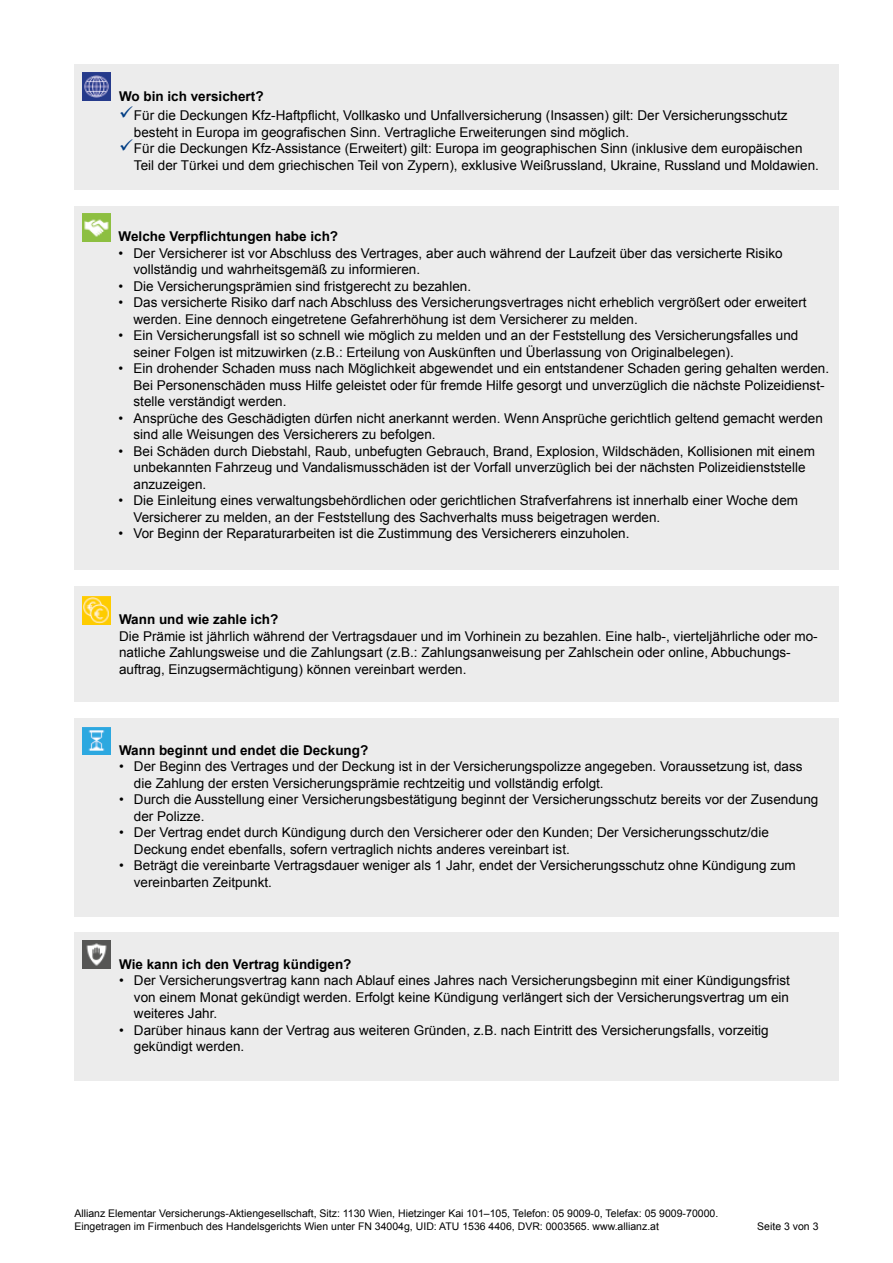
<style>
.page{position:relative;width:893px;height:1263px;background:#fff}
.page>*{position:absolute;margin:0;border:0;box-sizing:border-box;transform-origin:0 0}
.t1{font:13.5px/16.5px "Arial";color:#000}
.t2{font:700 13.5px "Arial";color:#000}
.t3{font:10.5px/12.8px "Arial";color:#000}
.s1{color:#003d84}
</style>
<div class="page">
<div style="left:74px;top:206px;width:765px;height:231px;background:#ececec"></div>
<div style="left:74px;top:212px;width:765px;height:357px;background:#ececec"></div>
<img style="left:82px;top:214px;width:28px;height:27px">
<div style="left:74px;top:586px;width:765px;height:115px;background:#ececec"></div>
<div style="left:74px;top:718px;width:765px;height:198px;background:#ececec"></div>
<div style="left:74px;top:932px;width:765px;height:149px;background:#ececec"></div>
<img style="left:83px;top:597px;width:28px;height:27px">
<img style="left:83px;top:727px;width:28px;height:28px">
<img style="left:83px;top:941px;width:28px;height:27px">
<div style="left:74px;top:64px;width:765px;height:72px;background:#ececec"></div>
<div style="left:74px;top:71px;width:765px;height:119px;background:#ececec"></div>
<img style="left:83px;top:73px;width:28px;height:28px">
<p class="t2" style="left:119px;top:87px;width:146px">Wo bin ich versichert?</p>
<p class="t1" style="left:134px;top:107px;width:655px;text-indent:-15px"><span class="s1">✓</span>Für die Deckungen Kfz-Haftpflicht, Vollkasko und Unfallversicherung (Insassen) gilt: Der Versicherungsschutz besteht in Europa im geografischen Sinn. Vertragliche Erweiterungen sind möglich.</p>
<p class="t1" style="left:134px;top:140px;width:687px;text-indent:-15px"><span class="s1">✓</span>Für die Deckungen Kfz-Assistance (Erweitert) gilt: Europa im geographischen Sinn (inklusive dem europäischen<br>Teil der Türkei und dem griechischen Teil von Zypern), exklusive Weißrussland, Ukraine, Russland und Moldawien.</p>
<p class="t2" style="left:119px;top:228px;width:221px">Welche Verpflichtungen habe ich?</p>
<p class="t1" style="left:134px;top:245px;width:651px;text-indent:-15px">• Der Versicherer ist vor Abschluss des Vertrages, aber auch während der Laufzeit über das versicherte Risiko vollständig und wahrheitsgemäß zu informieren.</p>
<p class="t1" style="left:119px;top:278px;width:354px">• Die Versicherungsprämien sind fristgerecht zu bezahlen.</p>
<p class="t1" style="left:134px;top:294px;width:675px;text-indent:-15px">• Das versicherte Risiko darf nach Abschluss des Versicherungsvertrages nicht erheblich vergrößert oder erweitert werden. Eine dennoch eingetretene Gefahrerhöhung ist dem Versicherer zu melden.</p>
<p class="t1" style="left:134px;top:327px;width:666px;text-indent:-15px">• Ein Versicherungsfall ist so schnell wie möglich zu melden und an der Feststellung des Versicherungsfalles und seiner Folgen ist mitzuwirken (z.B.: Erteilung von Auskünften und Überlassung von Originalbelegen).</p>
<p class="t1" style="left:133px;top:360px;width:697px;text-indent:-15px">• Ein drohender Schaden muss nach Möglichkeit abgewendet und ein entstandener Schaden gering gehalten werden.<br>Bei Personenschäden muss Hilfe geleistet oder für fremde Hilfe gesorgt und unverzüglich die nächste Polizeidienst&shy;stelle verständigt werden.</p>
<p class="t1" style="left:133px;top:410px;width:691px;text-indent:-15px">• Ansprüche des Geschädigten dürfen nicht anerkannt werden. Wenn Ansprüche gerichtlich geltend gemacht werden sind alle Weisungen des Versicherers zu befolgen.</p>
<p class="t1" style="left:133px;top:443px;width:683px;text-indent:-15px">• Bei Schäden durch Diebstahl, Raub, unbefugten Gebrauch, Brand, Explosion, Wildschäden, Kollisionen mit einem unbekannten Fahrzeug und Vandalismusschäden ist der Vorfall unverzüglich bei der nächsten Polizeidienststelle anzuzeigen.</p>
<p class="t1" style="left:133px;top:492px;width:666px;text-indent:-15px">• Die Einleitung eines verwaltungsbehördlichen oder gerichtlichen Strafverfahrens ist innerhalb einer Woche dem<br>Versicherer zu melden, an der Feststellung des Sachverhalts muss beigetragen werden.</p>
<p class="t1" style="left:119px;top:525px;width:512px">• Vor Beginn der Reparaturarbeiten ist die Zustimmung des Versicherers einzuholen.</p>
<p class="t2" style="left:119px;top:611px;width:161px">Wann und wie zahle ich?</p>
<p class="t1" style="left:119px;top:628px;width:700px">Die Prämie ist jährlich während der Vertragsdauer und im Vorhinein zu bezahlen. Eine halb-, vierteljährliche oder mo&shy;natliche Zahlungsweise und die Zahlungsart (z.B.: Zahlungsanweisung per Zahlschein oder online, Abbuchungs&shy;auftrag, Einzugsermächtigung) können vereinbart werden.</p>
<p class="t2" style="left:119px;top:741px;width:251px">Wann beginnt und endet die Deckung?</p>
<p class="t1" style="left:134px;top:758px;width:670px;text-indent:-15px">• Der Beginn des Vertrages und der Deckung ist in der Versicherungspolizze angegeben. Voraussetzung ist, dass die Zahlung der ersten Versicherungsprämie rechtzeitig und vollständig erfolgt.</p>
<p class="t1" style="left:134px;top:791px;width:686px;text-indent:-15px">• Durch die Ausstellung einer Versicherungsbestätigung beginnt der Versicherungsschutz bereits vor der Zusendung der Polizze.</p>
<p class="t1" style="left:134px;top:824px;width:636px;text-indent:-15px">• Der Vertrag endet durch Kündigung durch den Versicherer oder den Kunden; Der Versicherungsschutz/die<br>Deckung endet ebenfalls, sofern vertraglich nichts anderes vereinbart ist.</p>
<p class="t1" style="left:134px;top:857px;width:663px;text-indent:-15px">• Beträgt die vereinbarte Vertragsdauer weniger als 1 Jahr, endet der Versicherungsschutz ohne Kündigung zum vereinbarten Zeitpunkt.</p>
<p class="t2" style="left:119px;top:955px;width:234px">Wie kann ich den Vertrag kündigen?</p>
<p class="t1" style="left:134px;top:972px;width:657px;text-align:justify;text-indent:-15px">• Der Versicherungsvertrag kann nach Ablauf eines Jahres nach Versicherungsbeginn mit einer Kündigungsfrist von einem Monat gekündigt werden. Erfolgt keine Kündigung verlängert sich der Versicherungsvertrag um ein weiteres Jahr.</p>
<p class="t1" style="left:134px;top:1022px;width:636px;text-indent:-15px">• Darüber hinaus kann der Vertrag aus weiteren Gründen, z.B. nach Eintritt des Versicherungsfalls, vorzeitig gekündigt werden.</p>
<p class="t3" style="left:74px;top:1207px;width:645px">Allianz Elementar Versicherungs-Aktiengesellschaft, Sitz: 1130 Wien, Hietzinger Kai 101–105, Telefon: 05 9009-0, Telefax: 05 9009-70000.<br>Eingetragen im Firmenbuch des Handelsgerichts Wien unter FN 34004g, UID: ATU 1536 4406, DVR: 0003565. www.allianz.at</p>
<p class="t3" style="left:757px;top:1219px;width:63px">Seite 3 von 3</p>
</div>
